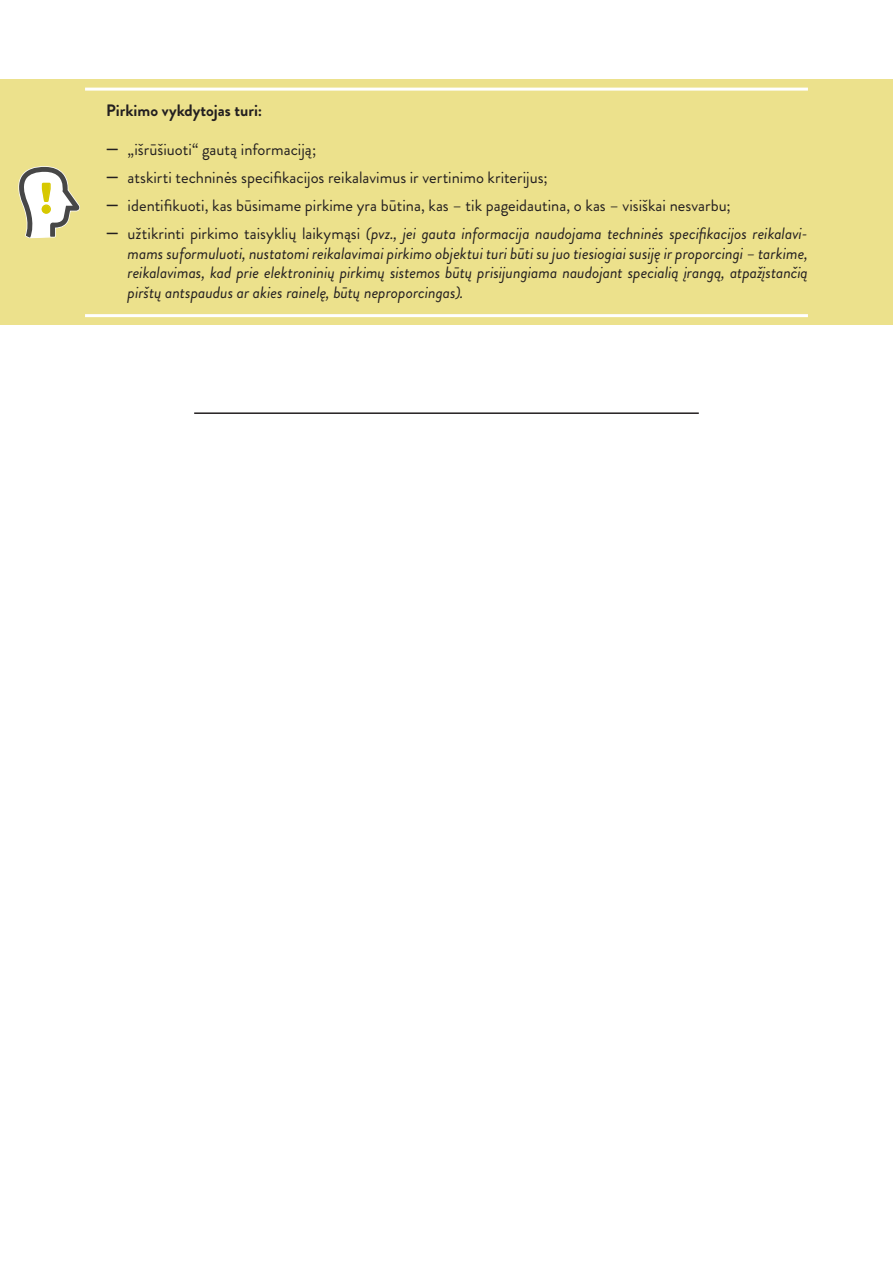
<style>
.page{position:relative;width:893px;height:1263px;background:#fff}
.page>*{position:absolute;margin:0;border:0;box-sizing:border-box;transform-origin:0 0}
.txt5{font:italic 16.5px/19.5px "Brandon Grotesque";color:#231f20;text-align:justify}
.txt5-2{font:16.5px "Brandon Grotesque";color:#231f20}
.txt{font:700 16.5px "Brandon Grotesque";color:#231f20}
.s1{font-weight:900}
.s2{font-weight:900;font-style:normal}
.s3{font-style:normal}
</style>
<div class="page">
<div style="left:0;top:80px;width:893px;height:245px;background:#ece18c"></div>
<hr style="left:85px;top:88px;width:723px;height:3px;background:#fff">
<hr style="left:85px;top:314px;width:723px;height:3px;background:#fff">
<hr style="left:194px;top:412px;width:505px;height:2px;background:#231f20">
<svg style="left:18px;top:166px;width:62px;height:73px"></svg>
<p class="txt" style="left:106px;top:99px;width:158px">Pirkimo vykdytojas turi:</p>
<p class="txt5-2" style="left:106px;top:138px;width:212px"><span class="s1">—</span> „išrūšiuoti“ gautą informaciją;</p>
<p class="txt5-2" style="left:106px;top:166px;width:443px"><span class="s1">—</span> atskirti techninės specifikacijos reikalavimus ir vertinimo kriterijus;</p>
<p class="txt5-2" style="left:106px;top:194px;width:626px"><span class="s1">—</span> identifikuoti, kas būsimame pirkime yra būtina, kas – tik pageidautina, o kas – visiškai nesvarbu;</p>
<p class="txt5" style="left:128px;top:224px;width:682px;text-indent:-21px"><span class="s2">—</span> <span class="s3">užtikrinti pirkimo taisyklių laikymąsi</span> (pvz., jei gauta informacija naudojama techninės specifikacijos reikalavi&shy;mams suformuluoti, nustatomi reikalavimai pirkimo objektui turi būti su juo tiesiogiai susiję ir proporcingi – tarkime, reikalavimas, kad prie elektroninių pirkimų sistemos būtų prisijungiama naudojant specialią įrangą, atpažįstančią pirštų antspaudus ar akies rainelę, būtų neproporcingas).</p>
</div>
